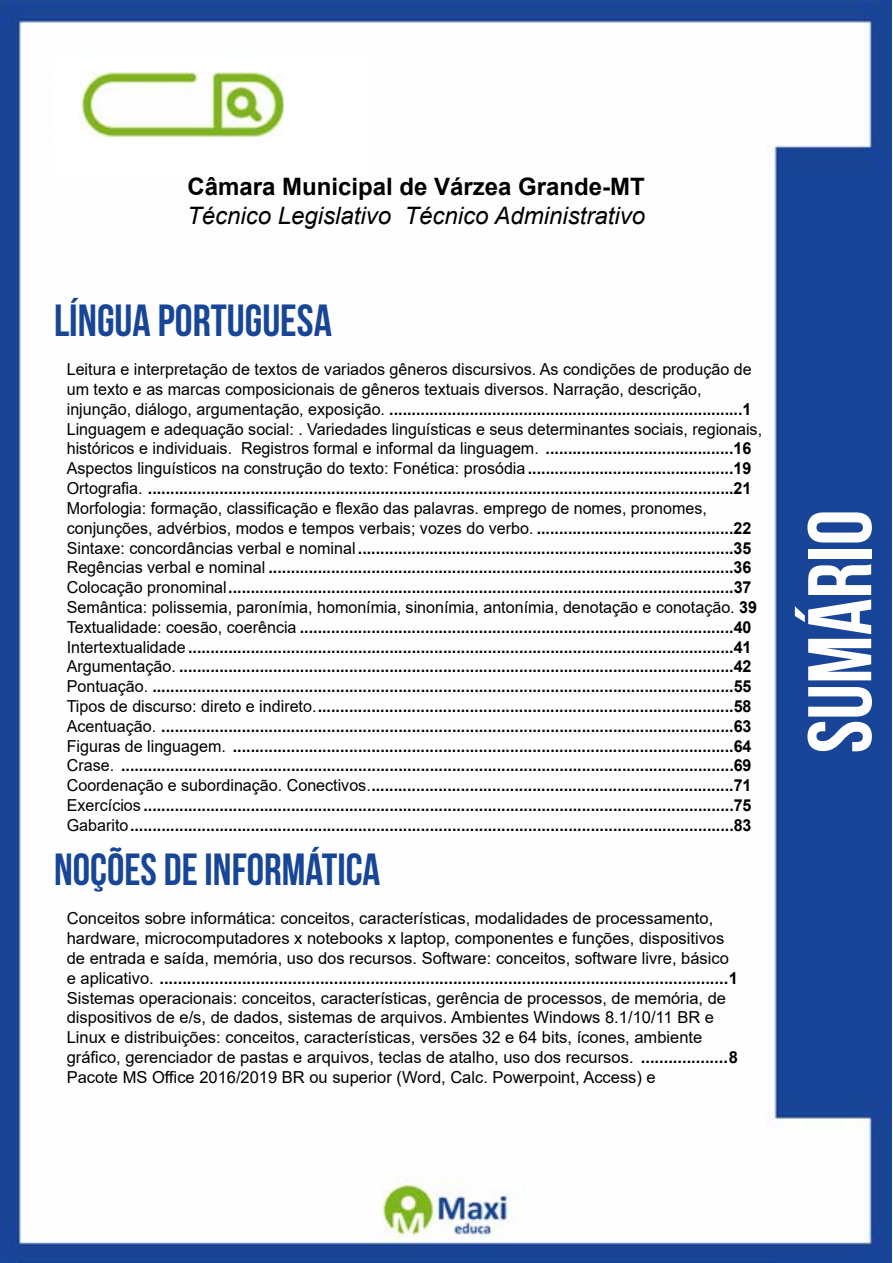
<style>
.page{position:relative;width:893px;height:1263px;background:#fff}
.page>*{position:absolute;margin:0;border:0;box-sizing:border-box;transform-origin:0 0}
.t1{font:700 90px "Bebas Neue";color:#fff}
.t2{font:700 45px "Bebas Neue";color:#184696}
.t3{font:italic 24px "Arial";color:#000}
.t4{font:700 24px "Arial";color:#000}
.t5{font:700 16.5px/19.8px "Arial";color:#000}
.t6{font:16.5px/19.8px "Arial";color:#000}
.s1{font-weight:400}
.s2{font-weight:700}
</style>
<div class="page">
<img style="left:0;top:0;width:892px;height:1263px">
<div style="left:53px;top:55px;width:317px;height:121px;background:#fff"></div>
<img style="left:79px;top:72px;width:204px;height:64px">
<h3 class="t4" style="left:187px;top:170px;width:459px">Câmara Municipal de Várzea Grande-MT</h3>
<h3 class="t3" style="left:187px;top:200px;width:459px">Técnico Legislativo Técnico Administrativo</h3>
<h2 class="t2" style="left:54px;top:295px;width:279px">LÍNGUA PORTUGUESA</h2>
<p class="t5" style="left:67px;top:360px;width:697px"><span class="s1">Leitura e interpretação de textos de variados gêneros discursivos. As condições de produção de um texto e as marcas composicionais de gêneros textuais diversos. Narração, descrição, injunção, diálogo, argumentação, exposição.</span> ...............................................................................1<br><span class="s1">Linguagem e adequação social: . Variedades linguísticas e seus determinantes sociais, regionais, históricos e individuais. Registros formal e informal da linguagem.</span> ..........................................16<br><span class="s1">Aspectos linguísticos na construção do texto: Fonética: prosódia</span> ..............................................19<br><span class="s1">Ortografia.</span> ...................................................................................................................................21<br><span class="s1">Morfologia: formação, classificação e flexão das palavras. emprego de nomes, pronomes, conjunções, advérbios, modos e tempos verbais; vozes do verbo.</span> ............................................22<br><span class="s1">Sintaxe: concordâncias verbal e nominal</span> ....................................................................................35<br><span class="s1">Regências verbal e nominal</span> ........................................................................................................36<br><span class="s1">Colocação pronominal</span>.................................................................................................................37<br><span class="s1">Semântica: polissemia, paronímia, homonímia, sinonímia, antonímia, denotação e conotação.</span> 39<br><span class="s1">Textualidade: coesão, coerência</span> .................................................................................................40<br><span class="s1">Intertextualidade</span> ..........................................................................................................................41<br><span class="s1">Argumentação.</span> ............................................................................................................................42<br><span class="s1">Pontuação.</span> ..................................................................................................................................55<br><span class="s1">Tipos de discurso: direto e indireto.</span>.............................................................................................58<br><span class="s1">Acentuação.</span> ................................................................................................................................63<br><span class="s1">Figuras de linguagem.</span> ................................................................................................................64<br><span class="s1">Crase.</span> .........................................................................................................................................69<br><span class="s1">Coordenação e subordinação. Conectivos.</span>.................................................................................71<br><span class="s1">Exercícios</span> ....................................................................................................................................75<br><span class="s1">Gabarito</span>.......................................................................................................................................83</p>
<h2 class="t2" style="left:54px;top:844px;width:328px">NOÇÕES DE INFORMÁTICA</h2>
<p class="t6" style="left:67px;top:908px;width:673px">Conceitos sobre informática: conceitos, características, modalidades de processamento, hardware, microcomputadores x notebooks x laptop, componentes e funções, dispositivos de entrada e saída, memória, uso dos recursos. Software: conceitos, software livre, básico e aplicativo. <span class="s2">............................................................................................................................1<br></span>Sistemas operacionais: conceitos, características, gerência de processos, de memória, de dispositivos de e/s, de dados, sistemas de arquivos. Ambientes Windows 8.1/10/11 BR e Linux e distribuições: conceitos, características, versões 32 e 64 bits, ícones, ambiente gráfico, gerenciador de pastas e arquivos, teclas de atalho, uso dos recursos. <span class="s2">...................8<br></span>Pacote MS Office 2016/2019 BR ou superior (Word, Calc. Powerpoint, Access) e</p>
<h1 class="t1" style="left:791px;top:753px;width:245px;rotate:-90deg">SUMÁRIO</h1>
</div>
